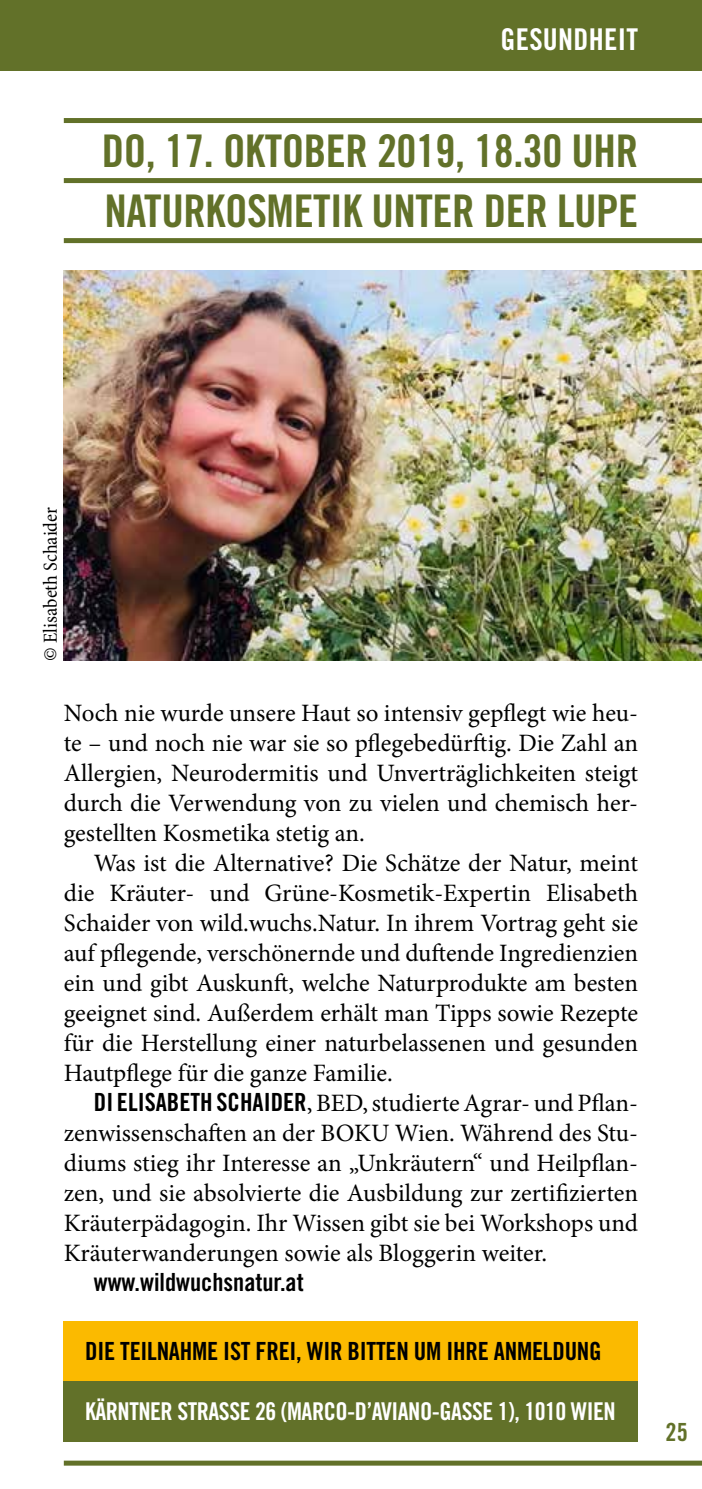
<style>
.page{position:relative;width:702px;height:1489px;background:#fff}
.page>*{position:absolute;margin:0;border:0;box-sizing:border-box;transform-origin:0 0}
.t1{font:45px/60px "Trade Gothic LT Std Bd Cn 20";letter-spacing:-.01em;color:#627129}
.t2{font:30px "Trade Gothic LT Std Bd Cn 20";letter-spacing:.01em;color:#fff}
.t3{font:25px/30px "Minion Pro";color:#000;text-align:justify}
.t4{font:25px "Trade Gothic LT Std Bd Cn 20";letter-spacing:-.01em;color:#000}
.t5{font:25px "Trade Gothic LT Std Bd Cn 20";color:#627129}
.t6{font:24.5px "Trade Gothic LT Std Bd Cn 20";letter-spacing:-.02em;color:#fff}
.t7{font:condensed 20px "Minion Pro";color:#000}
.s1{font-family:"Trade Gothic LT Std Bd Cn 20"}
</style>
<div class="page">
<div style="left:64px;top:1460px;width:638px;height:5px;background:#627129"></div>
<div style="left:64px;top:118px;width:638px;height:5px;background:#627129"></div>
<div style="left:64px;top:178px;width:638px;height:5px;background:#627129"></div>
<div style="left:64px;top:238px;width:638px;height:5px;background:#627129"></div>
<div style="left:0;top:0;width:702px;height:71px;background:#627129"></div>
<hr style="left:0;top:0;width:1px;height:71px;background:#770f00">
<img style="left:64px;top:270px;width:638px;height:390px">
<div style="left:64px;top:1320px;width:574px;height:60px;background:#fbba00"></div>
<div style="left:64px;top:1380px;width:574px;height:60px;background:#627129"></div>
<p class="t2" style="left:500px;top:21px;width:139px">GESUNDHEIT</p>
<h1 class="t1" style="left:102px;top:120px;width:538px">DO, 17. OKTOBER 2019, 18.30 UHR<br>NATURKOSMETIK UNTER DER LUPE</h1>
<p class="t7" style="left:38px;top:660px;width:155px;rotate:-90deg">© Elisabeth Schaider</p>
<p class="t3" style="left:64px;top:698px;width:576px">Noch nie wurde unsere Haut so intensiv gepflegt wie heu&shy;te – und noch nie war sie so pflegebedürftig. Die Zahl an Allergien, Neurodermitis und Unverträglichkeiten steigt durch die Verwendung von zu vielen und chemisch her&shy;gestellten Kosmetika stetig an.</p>
<p class="t3" style="left:64px;top:848px;width:576px;text-indent:30px">Was ist die Alternative? Die Schätze der Natur, meint die Kräuter- und Grüne-Kosmetik-Expertin Elisabeth Schaider von wild.wuchs.Natur. In ihrem Vortrag geht sie auf pflegende, verschönernde und duftende Ingredienzien ein und gibt Auskunft, welche Naturprodukte am besten geeignet sind. Außerdem erhält man Tipps sowie Rezepte für die Herstellung einer naturbelassenen und gesunden Hautpflege für die ganze Familie.</p>
<p class="t4" style="left:94px;top:1086px;width:145px">DI ELISABETH SCHAI</p>
<p class="t3" style="left:64px;top:1088px;width:576px;text-indent:207px"><span class="s1">DER</span> , BED, studierte Agrar- und Pflan&shy;zenwissenschaften an der BOKU Wien. Während des Stu&shy;diums stieg ihr Interesse an „Unkräutern“ und Heilpflan&shy;zen, und sie absolvierte die Ausbildung zur zertifizierten Kräuterpädagogin. Ihr Wissen gibt sie bei Workshops und Kräuterwanderungen sowie als Bloggerin weiter.</p>
<p class="t4" style="left:94px;top:1266px;width:211px">WWW.WILDWUCHSNATUR.AT</p>
<p class="t4" style="left:85px;top:1335px;width:518px">DIE TEILNAHME IST FREI, WIR BITTEN UM IHRE ANMELDUNG</p>
<p class="t6" style="left:85px;top:1396px;width:532px">KÄRNTNER STRASSE 26 (MARCO-D’AVIANO-GASSE 1), 1010 WIEN</p>
<p class="t5" style="left:665px;top:1416px;width:24px">25</p>
</div>
